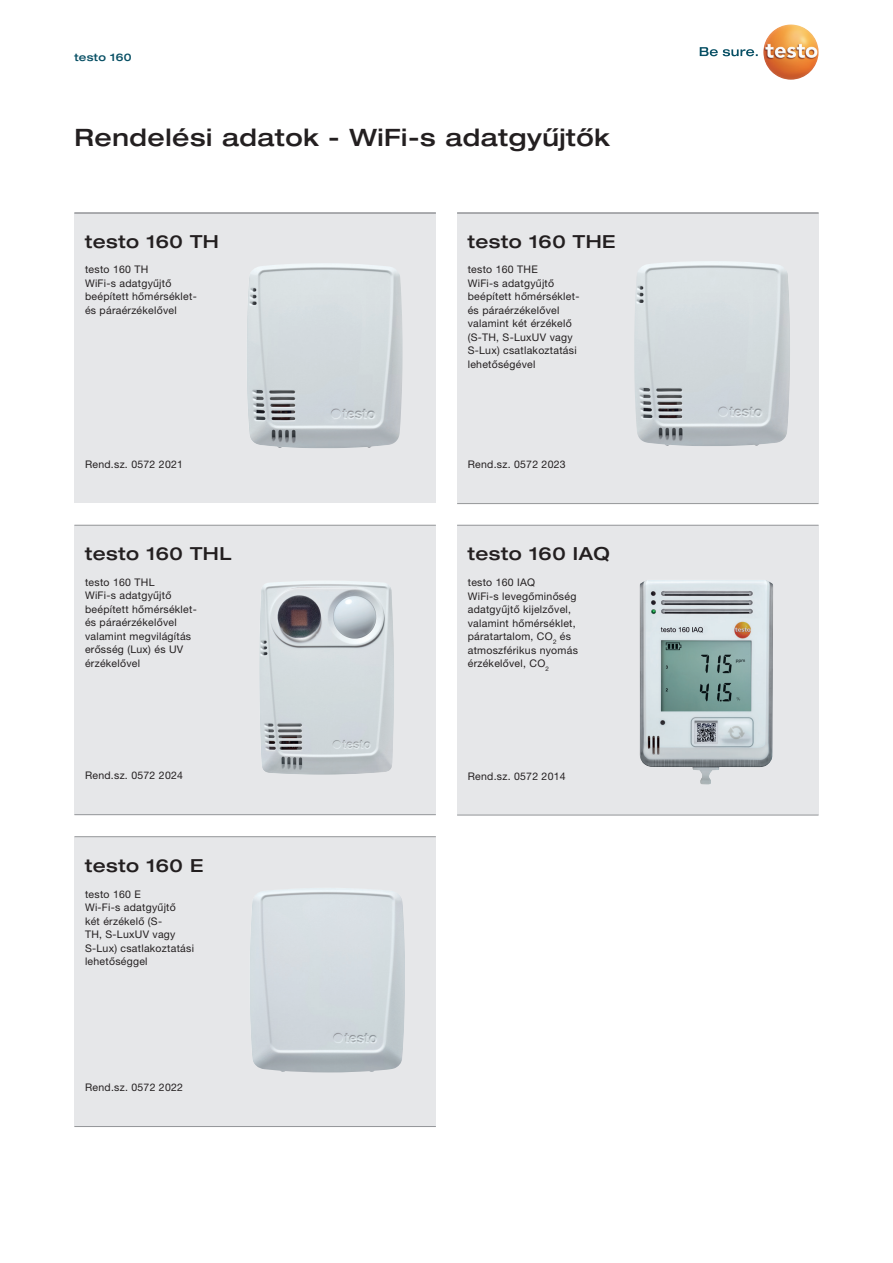
<style>
.page{position:relative;width:893px;height:1263px;background:#fff}
.page>*{position:absolute;margin:0;border:0;box-sizing:border-box;transform-origin:0 0}
.t1{font:500 expanded 24px "Helvetica Neue LTW1 G";letter-spacing:.025em;color:#231f20}
.t2{font:500 expanded 18px "Helvetica Neue LTW1 G";letter-spacing:.025em;color:#231f20}
.t3{font:10.5px/13.5px "Helvetica Neue LTW1 G";letter-spacing:.025em;color:#231f20}
.t4{font:500 expanded 10.5px "Helvetica Neue LTW1 G";letter-spacing:.025em;color:#074f64}
</style>
<div class="page">
<div style="left:74px;top:213px;width:362px;height:290px;background:#e6e7e9"></div>
<div style="left:74px;top:525px;width:362px;height:289px;background:#e6e7e9"></div>
<div style="left:457px;top:525px;width:362px;height:290px;background:#e6e7e9"></div>
<div style="left:74px;top:837px;width:362px;height:289px;background:#e6e7e9"></div>
<div style="left:457px;top:213px;width:362px;height:290px;background:#e6e7e9"></div>
<hr style="left:74px;top:525px;width:362px;height:1px;background:#939598">
<hr style="left:457px;top:525px;width:362px;height:1px;background:#939598">
<hr style="left:74px;top:836px;width:362px;height:1px;background:#939598">
<hr style="left:74px;top:213px;width:362px;height:1px;background:#939598">
<hr style="left:457px;top:213px;width:362px;height:1px;background:#939598">
<hr style="left:74px;top:814px;width:362px;height:1px;background:#939598">
<hr style="left:457px;top:815px;width:362px;height:1px;background:#939598">
<hr style="left:74px;top:1126px;width:362px;height:1px;background:#939598">
<hr style="left:457px;top:503px;width:362px;height:1px;background:#939598">
<img style="left:247px;top:263px;width:156px;height:185px">
<img style="left:634px;top:261px;width:156px;height:185px">
<img style="left:259px;top:581px;width:135px;height:194px">
<img style="left:250px;top:888px;width:155px;height:185px">
<img style="left:640px;top:580px;width:133px;height:204px">
<svg style="left:700px;top:47px;width:58px;height:9px"></svg>
<img style="left:763px;top:24px;width:56px;height:56px;border-radius:28px">
<p class="t4" style="left:74px;top:51px;width:59px">testo 160</p>
<h1 class="t1" style="left:74px;top:122px;width:537px">Rendelési adatok - WiFi-s adatgyűjtők</h1>
<h2 class="t2" style="left:85px;top:230px;width:135px">testo 160 TH</h2>
<h2 class="t2" style="left:468px;top:230px;width:149px">testo 160 THE</h2>
<p class="t3" style="left:85px;top:263px;width:113px">testo 160 TH<br>WiFi-s adatgyűjtő beépített hőmérséklet&shy;és páraérzékelővel</p>
<p class="t3" style="left:468px;top:263px;width:113px">testo 160 THE<br>WiFi-s adatgyűjtő beépített hőmérséklet&shy;és páraérzékelővel valamint két érzékelő (S-TH, S-LuxUV vagy<br>S-Lux) csatlakoztatási lehetőségével</p>
<p class="t3" style="left:85px;top:458px;width:100px">Rend.sz. 0572 2021</p>
<p class="t3" style="left:468px;top:458px;width:100px">Rend.sz. 0572 2023</p>
<h2 class="t2" style="left:85px;top:542px;width:148px">testo 160 THL</h2>
<h2 class="t2" style="left:468px;top:542px;width:143px">testo 160 IAQ</h2>
<p class="t3" style="left:85px;top:575px;width:113px">testo 160 THL<br>WiFi-s adatgyűjtő beépített hőmérséklet&shy;és páraérzékelővel valamint megvilágítás erősség (Lux) és UV érzékelővel</p>
<p class="t3" style="left:468px;top:576px;width:112px">testo 160 IAQ<br>WiFi-s levegőminőség adatgyűjtő kijelzővel, valamint hőmérséklet, páratartalom, CO<sub>2</sub> és atmoszférikus nyomás érzékelővel, CO<sub>2</sub></p>
<p class="t3" style="left:85px;top:769px;width:100px">Rend.sz. 0572 2024</p>
<p class="t3" style="left:468px;top:769px;width:100px">Rend.sz. 0572 2014</p>
<h2 class="t2" style="left:85px;top:854px;width:120px">testo 160 E</h2>
<p class="t3" style="left:85px;top:887px;width:110px">testo 160 E<br>Wi-Fi-s adatgyűjtő<br>két érzékelő (S-<br>TH, S-LuxUV vagy<br>S-Lux) csatlakoztatási lehetőséggel</p>
<p class="t3" style="left:85px;top:1080px;width:100px">Rend.sz. 0572 2022</p>
</div>
